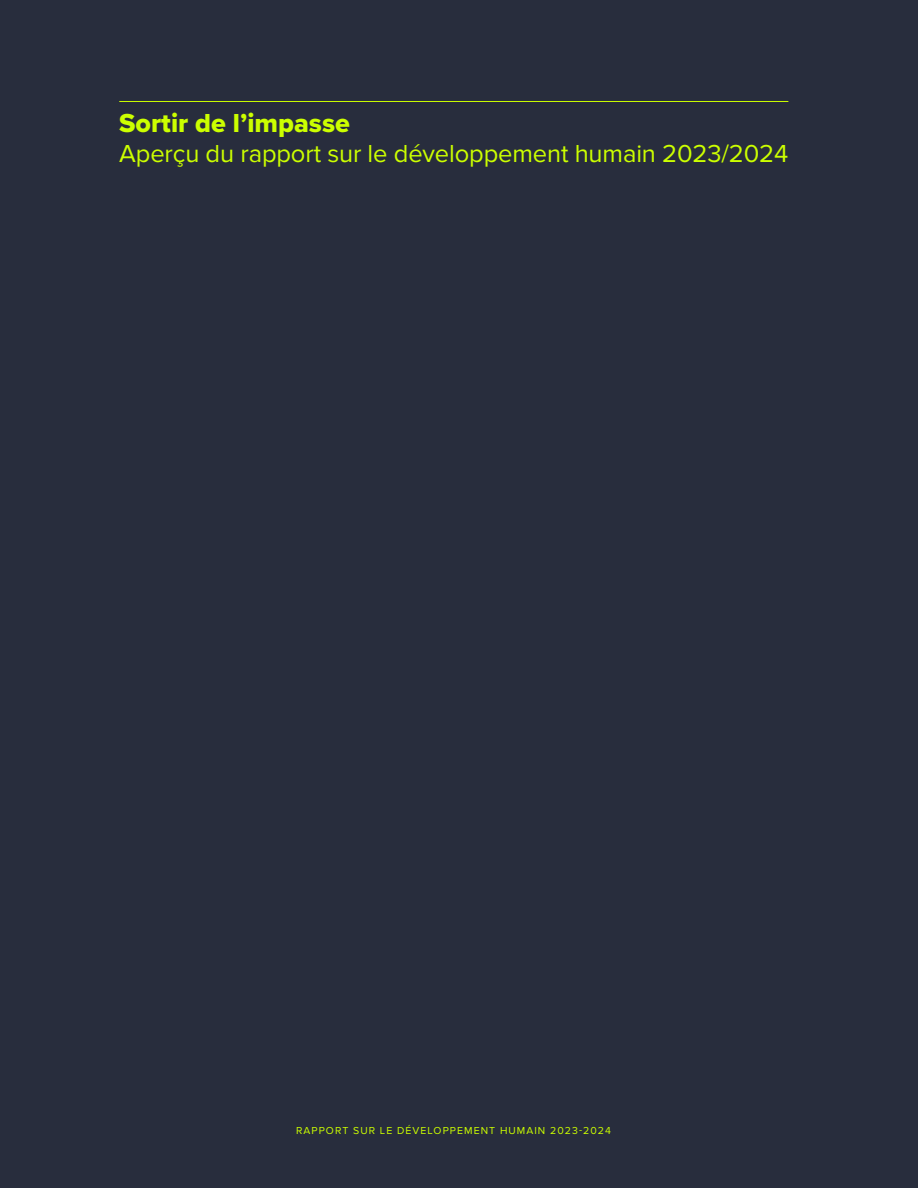
<style>
.page{position:relative;width:918px;height:1188px;background:#282d3d}
.page>*{position:absolute;margin:0;border:0;box-sizing:border-box;transform-origin:0 0}
.title_yellow_divider{font:27px "Proxima Nova Extrabld";color:#cf0}
.title_yellow_divider-2{font:25.5px "Proxima Nova";letter-spacing:-.005em;color:#cf0}
.t1{font:10.5px "Proxima Nova";letter-spacing:.1em;color:#cf0}
</style>
<div class="page">
<hr style="left:119px;top:101px;width:669px;height:1px;background:#cf0">
<p class="title_yellow_divider" style="left:119px;top:103px;width:232px">Sortir de l’impasse</p>
<p class="title_yellow_divider-2" style="left:119px;top:139px;width:671px">Aperçu du rapport sur le développement humain 2023/2024</p>
<p class="t1" style="left:296px;top:1124px;width:316px">RAPPORT SUR LE DÉVELOPPEMENT HUMAIN 2023-2024</p>
</div>
